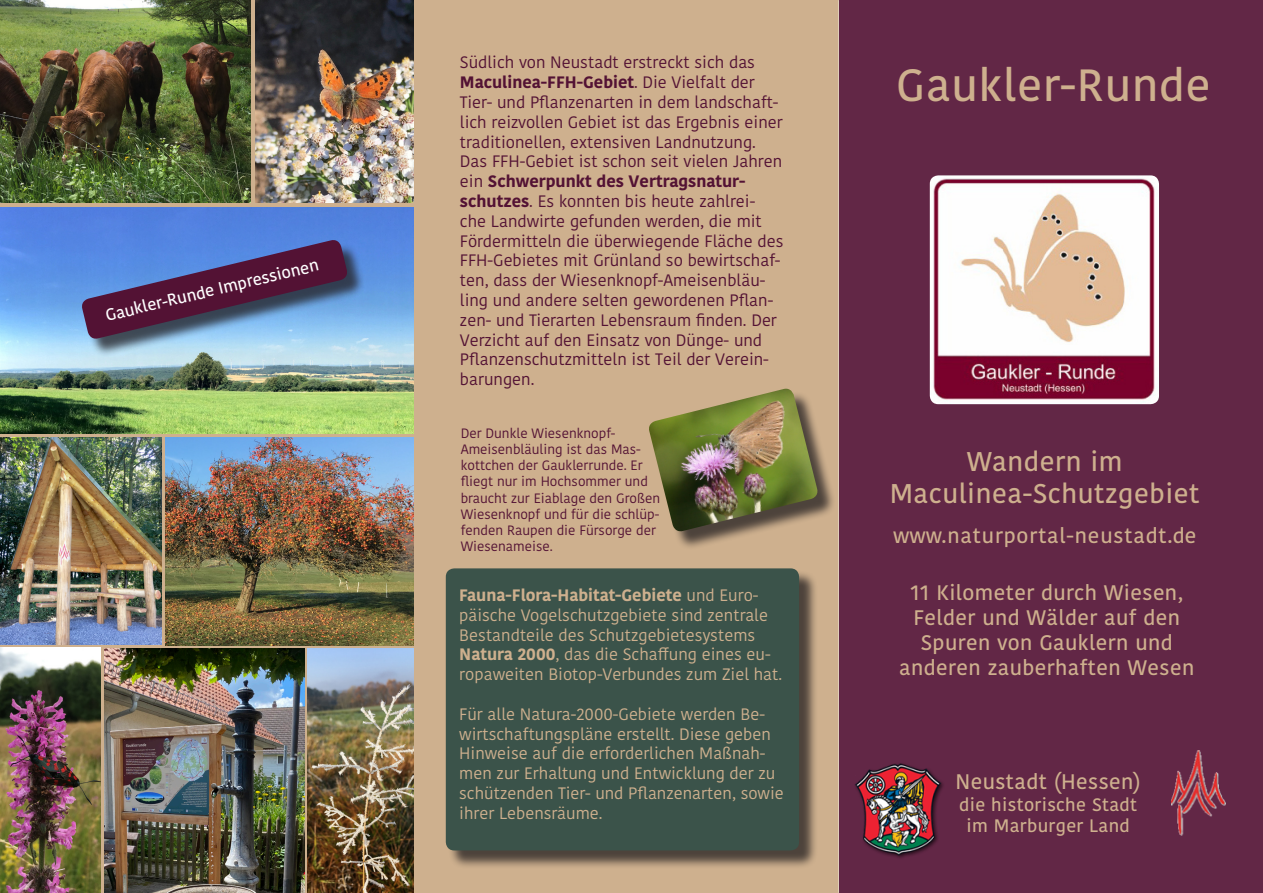
<style>
.page{position:relative;width:1263px;height:893px;background:#fff}
.page>*{position:absolute;margin:0;border:0;box-sizing:border-box;transform-origin:0 0}
.t1{font:500 45px "Kohinoor Bangla";letter-spacing:.02em;color:#ceb08e}
.t2{font:500 27px "Kohinoor Bangla";letter-spacing:.02em;color:#ceb08e}
.t3{font:500 21px "Kohinoor Bangla";letter-spacing:.02em;color:#ceb08e}
.t4{font:500 21px "Kohinoor Bangla";letter-spacing:.04em;color:#ceb08e}
.t5{font:500 18px "Kohinoor Bangla";letter-spacing:.02em;color:#ceb08e}
.t6{font:16.5px/19.8px "Kohinoor Bangla";color:#531234}
.t7{font:16.5px/19.8px "Kohinoor Bangla";color:#ceb08e}
.t8{font:500 16.5px "Kohinoor Bangla";color:#fff}
.t9{font:13.5px/16.2px "Kohinoor Bangla";color:#531234}
.s1{font-weight:700}
</style>
<div class="page">
<div style="left:839px;top:0;width:424px;height:893px;background:#622746"></div>
<div style="left:0;top:0;width:839px;height:893px;background:#ceb08e"></div>
<img style="left:0;top:0;width:251px;height:202px">
<img style="left:0;top:438px;width:162px;height:207px">
<img style="left:308px;top:648px;width:106px;height:245px">
<img style="left:166px;top:438px;width:248px;height:207px">
<img style="left:104px;top:648px;width:200px;height:245px">
<img style="left:0;top:207px;width:414px;height:227px">
<img style="left:255px;top:0;width:159px;height:202px">
<img style="left:0;top:647px;width:100px;height:246px">
<img style="left:930px;top:175px;width:229px;height:229px">
<div style="left:85px;top:243px;width:281px;height:114px;background:#231f20;opacity:.75"></div>
<svg style="left:80px;top:238px;width:269px;height:102px;background:#5b5d90"></svg>
<div style="left:652px;top:391px;width:184px;height:159px;background:#231f20;opacity:.75"></div>
<img style="left:647px;top:389px;width:172px;height:144px">
<div style="left:448px;top:571px;width:370px;height:298px;background:#231f20;opacity:.75"></div>
<div style="left:446px;top:568px;width:353px;height:282px;background:#3b534a;border-radius:9px"></div>
<img style="left:855px;top:763px;width:88px;height:95px">
<img style="left:1171px;top:750px;width:54px;height:86px">
<p class="t8" style="left:103px;top:302px;width:220px;rotate:-13deg">Gaukler-Runde Impressionen</p>
<p class="t6" style="left:460px;top:52px;width:297px">Südlich von Neustadt erstreckt sich das</p>
<p class="t6" style="left:460px;top:72px;width:325px"><span class="s1">Maculinea-FFH-Gebiet</span>. Die Vielfalt der Tier- und Pflanzenarten in dem landschaft&shy;lich reizvollen Gebiet ist das Ergebnis einer traditionellen, extensiven Landnutzung.<br>Das FFH-Gebiet ist schon seit vielen Jahren ein <span class="s1">Schwerpunkt des Vertragsnatur&shy;schutzes</span>. Es konnten bis heute zahlrei&shy;che Landwirte gefunden werden, die mit Fördermitteln die überwiegende Fläche des FFH-Gebietes mit Grünland so bewirtschaf&shy;ten, dass der Wiesenknopf-Ameisenbläu&shy;ling und andere selten gewordenen Pflan&shy;zen- und Tierarten Lebensraum finden. Der Verzicht auf den Einsatz von Dünge- und Pflanzenschutzmitteln ist Teil der Verein&shy;barungen.</p>
<p class="t1" style="left:896px;top:50px;width:316px">Gaukler-Runde</p>
<p class="t9" style="left:461px;top:425px;width:156px">Der Dunkle Wiesenknopf-</p>
<p class="t9" style="left:461px;top:441px;width:201px">Ameisenbläuling ist das Mas&shy;kottchen der Gauklerrunde. Er fliegt nur im Hochsommer und braucht zur Eiablage den Großen<br>Wiesenknopf und für die schlüp&shy;fenden Raupen die Fürsorge der<br>Wiesenameise.</p>
<p class="t7" style="left:459px;top:585px;width:310px"><span class="s1">Fauna-Flora-Habitat-Gebiete</span> und Euro&shy;päische Vogelschutzgebiete sind zentrale<br>Bestandteile des Schutzgebietesystems</p>
<p class="t7" style="left:459px;top:644px;width:324px"><span class="s1">Natura 2000</span>, das die Schaffung eines eu&shy;ropaweiten Biotop-Verbundes zum Ziel hat.</p>
<p class="t7" style="left:459px;top:704px;width:326px">Für alle Natura-2000-Gebiete werden Be&shy;wirtschaftungspläne erstellt. Diese geben Hinweise auf die erforderlichen Maßnah&shy;men zur Erhaltung und Entwicklung der zu schützenden Tier- und Pflanzenarten, sowie ihrer Lebensräume.</p>
<p class="t2" style="left:967px;top:440px;width:157px">Wandern im</p>
<p class="t2" style="left:890px;top:472px;width:311px">Maculinea-Schutzgebiet</p>
<p class="t4" style="left:893px;top:518px;width:305px">www.naturportal-neustadt.de</p>
<p class="t3" style="left:910px;top:575px;width:274px">11 Kilometer durch Wiesen,</p>
<p class="t3" style="left:913px;top:601px;width:268px">Felder und Wälder auf den</p>
<p class="t3" style="left:921px;top:626px;width:253px">Spuren von Gauklern und</p>
<p class="t3" style="left:899px;top:651px;width:297px">anderen zauberhaften Wesen</p>
<p class="t3" style="left:955px;top:765px;width:187px">Neustadt (Hessen)</p>
<p class="t5" style="left:959px;top:790px;width:179px">die historische Stadt</p>
<p class="t5" style="left:966px;top:812px;width:165px">im Marburger Land</p>
</div>
